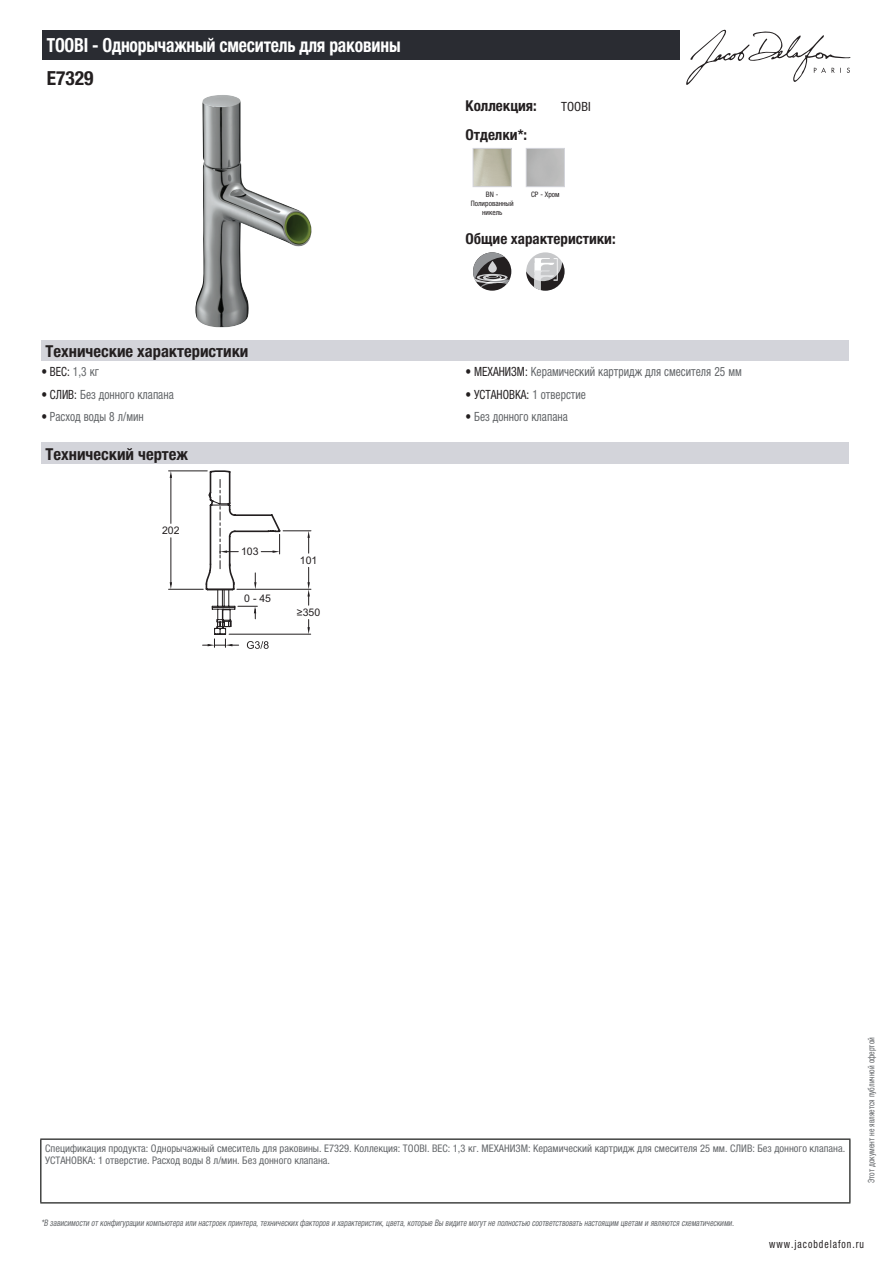
<style>
.page{position:relative;width:893px;height:1263px;background:#fff}
.page>*{position:absolute;margin:0;border:0;box-sizing:border-box;transform-origin:0 0}
.t1{font:700 condensed 19.5px "Helvetica Neue LTCYR";letter-spacing:-.01em;color:#fff;scale:.9 1}
.t2{font:700 condensed 19.5px "Helvetica Neue LTCYR";color:#231f20}
.t3{font:700 condensed 16.5px "Helvetica Neue LTCYR";color:#231f20}
.t4{font:700 condensed 15px "Helvetica Neue LTCYR";color:#231f20}
.t5{font:condensed 12.75px "Helvetica Neue LTCYR";color:#626568;scale:.9 1}
.t6{font:condensed 12.75px "Helvetica Neue LTCYR";color:#231f20;scale:.9 1}
.t7{font:condensed 12.75px "Helvetica Neue LTCYR";color:#231f20}
.t8{font:condensed 11.25px "Helvetica Neue LTCYR";letter-spacing:.1em;color:#231f20;scale:.87 1}
.t9{font:condensed 10.5px/12px "Helvetica Neue LTCYR";color:#626568}
.t10{font:10.5px "Arial";color:#231f20}
.t11{font:italic condensed 9px "Helvetica Neue LTCYR";color:#626568;scale:.87 1}
.t12{font:condensed 9px "Helvetica Neue LTCYR";color:#626568;scale:.87 1}
.t13{font:condensed 7.5px/9px "Helvetica Neue LTCYR";color:#231f20;text-align:center}
.s1{color:#626568}
.s2{color:#231f20}
</style>
<div class="page">
<svg style="left:686px;top:30px;width:164px;height:55px"></svg>
<img style="left:195px;top:95px;width:117px;height:233px">
<img style="left:475px;top:150px;width:35px;height:35px">
<div style="left:473px;top:148px;width:39px;height:39px;border:1px solid #d3d4da"></div>
<div style="left:526px;top:148px;width:39px;height:39px;border:1px solid #d3d4da"></div>
<svg style="left:473px;top:252px;width:38px;height:39px"></svg>
<svg style="left:473px;top:252px;width:36px;height:35px"></svg>
<div style="left:526px;top:252px;width:38px;height:39px;background:#c7c8ca;border-radius:50%"></div>
<svg style="left:526px;top:258px;width:38px;height:33px"></svg>
<div style="left:41px;top:340px;width:808px;height:22px;background:#d3d4da"></div>
<div style="left:41px;top:442px;width:808px;height:22px;background:#d3d4da"></div>
<svg style="left:168px;top:470px;width:144px;height:179px"></svg>
<div style="left:43px;top:30px;width:637px;height:30px;background:#2a2c32"></div>
<hr style="left:40px;top:1138px;width:810px;height:2px;background:#040503">
<hr style="left:40px;top:1140px;width:1px;height:62px;background:#040503">
<hr style="left:849px;top:1140px;width:1px;height:62px;background:#040503">
<hr style="left:40px;top:1202px;width:810px;height:1px;background:#040503">
<h1 class="t1" style="left:47px;top:34px;width:395px">TOOBI - Однорычажный смеситель для раковины</h1>
<h1 class="t2" style="left:47px;top:67px;width:48px">E7329</h1>
<h3 class="t4" style="left:466px;top:97px;width:73px">Коллекция:</h3>
<p class="t7" style="left:561px;top:99px;width:31px">TOOBI</p>
<h3 class="t4" style="left:466px;top:126px;width:63px">Отделки*:</h3>
<p class="t13" style="left:471px;top:190px;width:44px">BN -<br>Полированный никель</p>
<p class="t13" style="left:531px;top:190px;width:30px">CP - Хром</p>
<h3 class="t4" style="left:466px;top:230px;width:152px">Общие характеристики:</h3>
<h2 class="t3" style="left:46px;top:342px;width:204px">Технические характеристики</h2>
<p class="t6" style="left:41px;top:364px;width:65px">• ВЕС: <span class="s1">1,3 кг</span></p>
<p class="t5" style="left:466px;top:364px;width:308px"><span class="s2">• МЕХАНИЗМ:</span> Керамический картридж для смесителя 25 мм</p>
<p class="t5" style="left:41px;top:387px;width:149px"><span class="s2">• СЛИВ:</span> Без донного клапана</p>
<p class="t6" style="left:466px;top:387px;width:135px">• УСТАНОВКА: <span class="s1">1 отверстие</span></p>
<p class="t5" style="left:41px;top:410px;width:115px"><span class="s2">•</span> Расход воды 8 л/мин</p>
<p class="t5" style="left:466px;top:410px;width:115px"><span class="s2">•</span> Без донного клапана</p>
<h2 class="t3" style="left:46px;top:445px;width:144px">Технический чертеж</h2>
<p class="t10" style="left:162px;top:523px;width:19px">202</p>
<p class="t10" style="left:241px;top:544px;width:19px">103</p>
<p class="t10" style="left:244px;top:591px;width:28px">0 - 45</p>
<p class="t10" style="left:300px;top:553px;width:19px">101</p>
<p class="t10" style="left:297px;top:606px;width:25px">≥350</p>
<p class="t9" style="left:45px;top:1142px;width:802px">Спецификация продукта: Однорычажный смеситель для раковины. E7329. Коллекция: TOOBI. ВЕС: 1,3 кг. МЕХАНИЗМ: Керамический картридж для смесителя 25 мм. СЛИВ: Без донного клапана.<br>УСТАНОВКА: 1 отверстие. Расход воды 8 л/мин. Без донного клапана.</p>
<p class="t11" style="left:41px;top:1218px;width:800px">*В зависимости отконфигурации компьютера или настроек принтера,техническихфакторов и характеристик,цвета,которые Вы видите могутне полностью соответствоватьнастоящим цветам и являются схематическими.</p>
<p class="t12" style="left:866px;top:1183px;width:169px;rotate:-90deg">Этот документ не является публичной офертой</p>
<p class="t8" style="left:769px;top:1237px;width:110px">www.jacobdelafon.ru</p>
</div>
